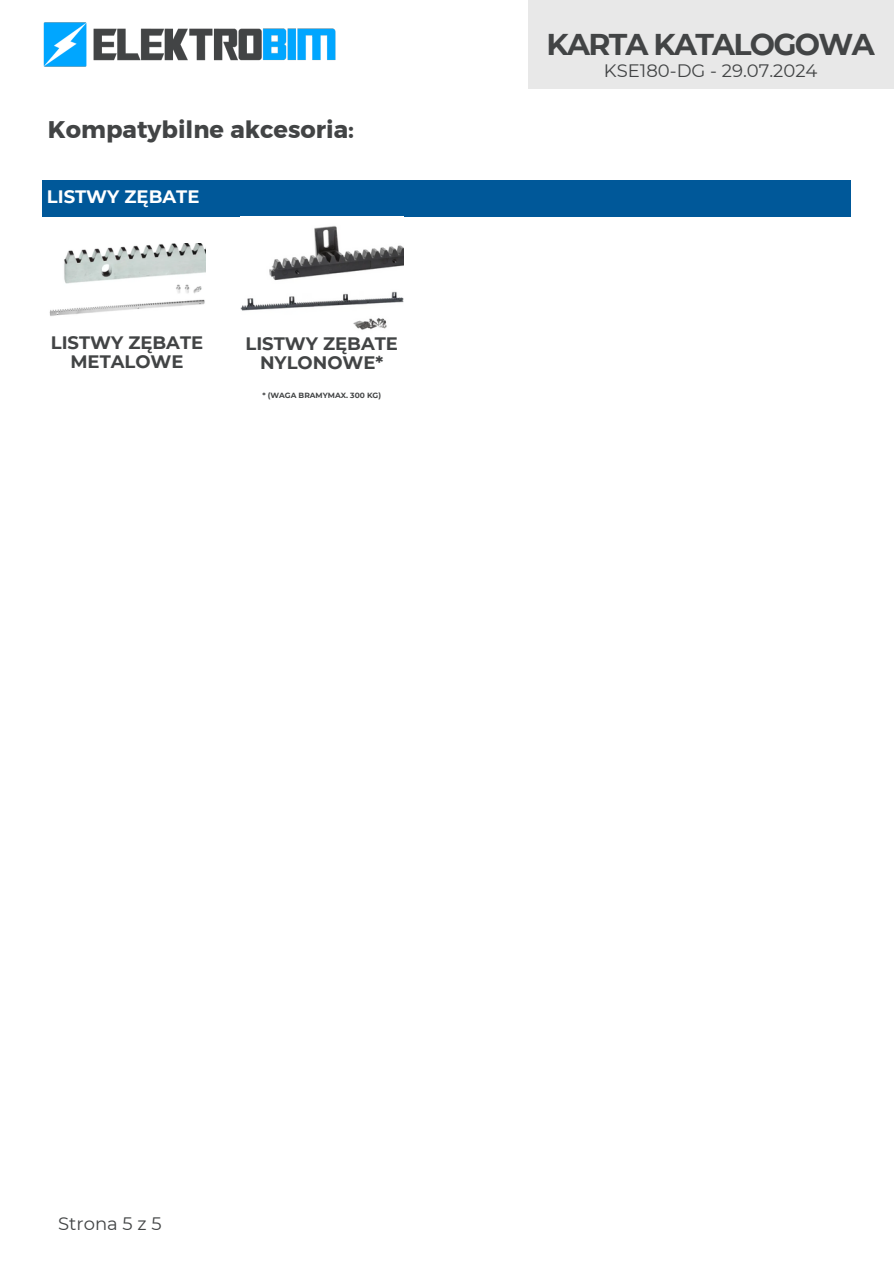
<style>
.page{position:relative;width:894px;height:1264px;background:#fff}
.page>*{position:absolute;margin:0;border:0;box-sizing:border-box;transform-origin:0 0}
.t1{font:700 30px "Montserrat";letter-spacing:-.055em;color:#424445}
.t2{font:24px "Kief Montaser Bold";color:#424445}
.t3{font:700 18px/19.2px "Montserrat";color:#424445;text-align:center}
.t4{font:18px "Montserrat";color:#424445}
.t5{font:700 18px "Montserrat";color:#fff}
.t6{font:700 7.5px "Montserrat";color:#424445}
</style>
<div class="page">
<img style="left:43px;top:22px;width:293px;height:45px">
<div style="left:42px;top:180px;width:808px;height:36px;background:#005899"></div>
<div style="left:527px;top:0;width:366px;height:89px;background:#e8e8e8"></div>
<img style="left:49px;top:243px;width:156px;height:73px">
<img style="left:240px;top:226px;width:163px;height:104px">
<h4 class="t2" style="left:48px;top:115px;width:307px">Kompatybilne akcesoria:</h4>
<h1 class="t5" style="left:47px;top:186px;width:154px">LISTWY ZĘBATE</h1>
<h3 class="t3" style="left:51px;top:332px;width:154px">LISTWY ZĘBATE<br>METALOWE</h3>
<p class="t3" style="left:245px;top:333px;width:154px">LISTWY ZĘBATE<br>NYLONOWE*</p>
<h5 class="t6" style="left:262px;top:391px;width:120px">* (WAGA BRAMYMAX. 300 KG)</h5>
<h3 class="t1" style="left:546px;top:26px;width:329px">KARTA KATALOGOWA</h3>
<p class="t4" style="left:603px;top:59px;width:215px">KSE180-DG - 29.07.2024</p>
<h2 class="t4" style="left:58px;top:1212px;width:105px">Strona 5 z 5</h2>
</div>
